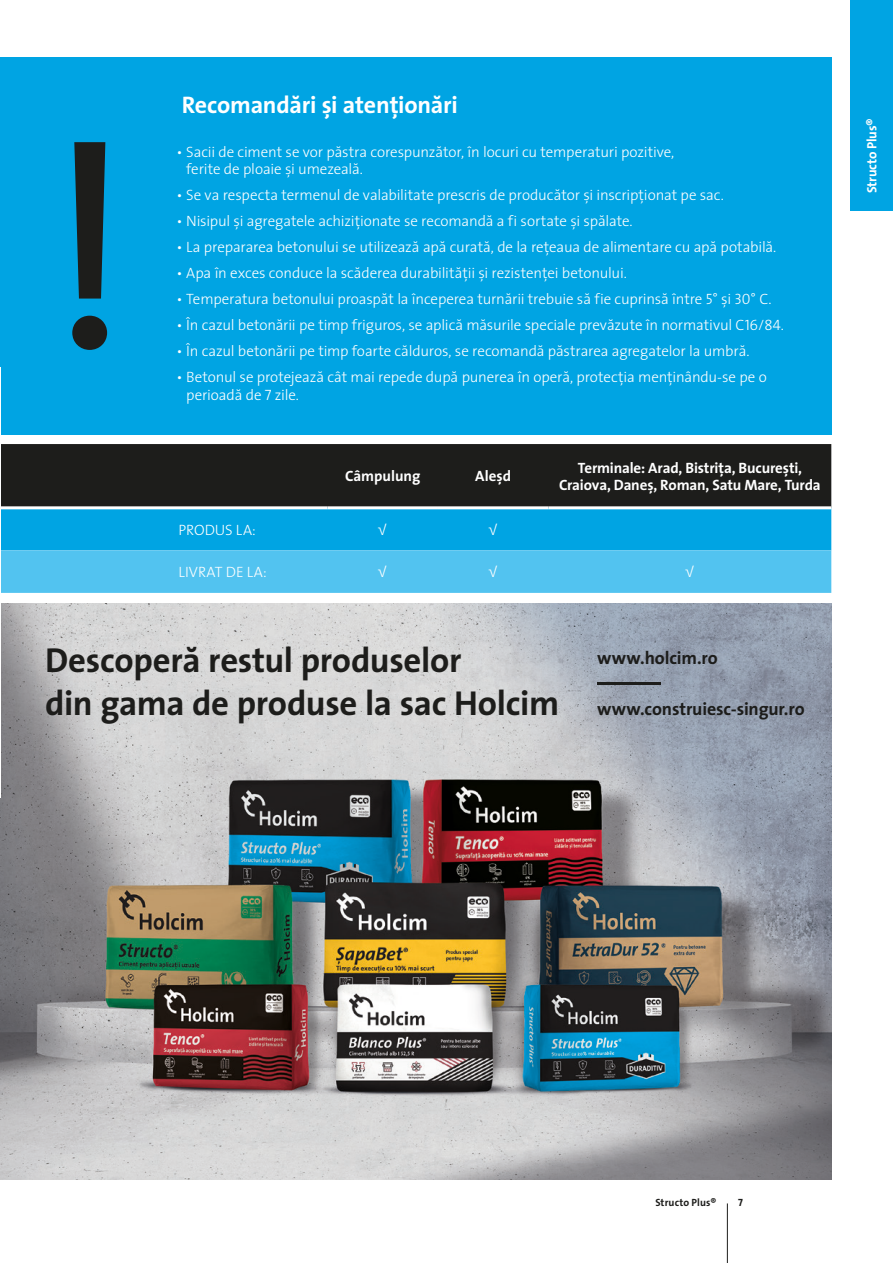
<style>
.page{position:relative;width:893px;height:1263px;background:#fff}
.page>*{position:absolute;margin:0;border:0;box-sizing:border-box;transform-origin:0 0}
.t1{font:34.8px/43px "The Sans R Bold";letter-spacing:-.01em;color:#1d1d1b}
.t2{font:24px "The Sans R Bold";letter-spacing:-.01em;color:#fff}
.t3{font:18px "The Sans R Bold";letter-spacing:-.005em;color:#1d1d1b}
.baza{font:15px/17.5px "The Sans R Light";letter-spacing:-.01em;color:#fff}
.t4{font:15px/17.5px "The Sans R Bold";letter-spacing:-.01em;color:#fff;text-align:center}
.t5{font:13.5px "The Sans R Bold";letter-spacing:-.015em;color:#fff}
.t6{font:10.5px "The Sans R Bold";letter-spacing:.01em;color:#1d1d1b}
.t7{font:10.5px "The Sans Bold Caps";color:#1d1d1b}
.s1{font-family:"The Sans Light Caps"}
</style>
<div class="page">
<img style="left:0;top:603px;width:831px;height:576px">
<hr style="left:597px;top:683px;width:64px;height:2px;background:#1d1d1b">
<div style="left:0;top:57px;width:831px;height:378px;background:#00a4e3"></div>
<svg style="left:72px;top:142px;width:35px;height:208px"></svg>
<div style="left:1px;top:444px;width:830px;height:62px;background:#1d1d1b"></div>
<svg style="left:1px;top:509px;width:830px;height:84px;background:#2bb4e9"></svg>
<hr style="left:727px;top:1203px;width:1px;height:60px;background:#1d1d1b">
<div style="left:850px;top:0;width:43px;height:210px;background:#00a4e3"></div>
<p class="t2" style="left:182px;top:85px;width:278px">Recomandãri æi atenøionãri</p>
<p class="baza" style="left:186px;top:142px;width:490px;text-indent:-10px">• Sacii de ciment se vor pãstra corespunzãtor, în locuri cu temperaturi pozitive, ferite de ploaie æi umezealã.</p>
<p class="baza" style="left:176px;top:186px;width:549px">• Se va respecta termenul de valabilitate prescris de producãtor æi inscripøionat pe sac.</p>
<p class="baza" style="left:176px;top:212px;width:458px">• Nisipul æi agregatele achiziøionate se recomandã a fi sortate æi spãlate.</p>
<p class="baza" style="left:176px;top:238px;width:601px">• La prepararea betonului se utilizeazã apã curatã, de la reøeaua de alimentare cu apã potabilã.</p>
<p class="baza" style="left:176px;top:264px;width:452px">• Apa în exces conduce la scãderea durabilitãøii æi rezistenøei betonului.</p>
<p class="baza" style="left:176px;top:290px;width:597px">• Temperatura betonului proaspãt la începerea turnãrii trebuie sã fie cuprinsã între <span class="s1">5°</span> æi <span class="s1">30°</span> C.</p>
<p class="baza" style="left:176px;top:316px;width:609px">• În cazul betonãrii pe timp friguros, se aplicã mãsurile speciale prevãzute în normativul <span class="s1">C16/84</span>.</p>
<p class="baza" style="left:176px;top:342px;width:575px">• În cazul betonãrii pe timp foarte cãlduros, se recomandã pãstrarea agregatelor la umbrã.</p>
<p class="baza" style="left:186px;top:368px;width:582px;text-indent:-10px">• Betonul se protejeazã cât mai repede dupã punerea în operã, protecøia menøinându-se pe o perioadã de <span class="s1">7</span> zile.</p>
<p class="t4" style="left:345px;top:467px;width:77px">Câmpulung</p>
<p class="t4" style="left:475px;top:467px;width:37px">Aleæd</p>
<p class="t4" style="left:559px;top:458px;width:263px">Terminale: Arad, Bistriøa, Bucureæti,<br>Craiova, Daneæ, Roman, Satu Mare, Turda</p>
<p class="baza" style="left:179px;top:520px;width:79px">PRODUS LA:</p>
<p class="baza" style="left:378px;top:520px;width:11px">√</p>
<p class="baza" style="left:489px;top:520px;width:11px">√</p>
<p class="baza" style="left:179px;top:563px;width:90px">LIVRAT DE LA:</p>
<p class="baza" style="left:378px;top:563px;width:11px">√</p>
<p class="baza" style="left:489px;top:563px;width:11px">√</p>
<p class="baza" style="left:685px;top:563px;width:11px">√</p>
<p class="t1" style="left:45px;top:638px;width:515px">Descoperã restul produselor<br>din gama de produse la sac Holcim</p>
<p class="t3" style="left:597px;top:643px;width:122px">www.holcim.ro</p>
<p class="t3" style="left:597px;top:694px;width:209px">www.construiesc-singur.ro</p>
<p class="t5" style="left:861px;top:193px;width:76px;rotate:-90deg">Structo Plus®</p>
<p class="t6" style="left:655px;top:1194px;width:63px">Structo Plus®</p>
<p class="t7" style="left:738px;top:1194px;width:6px">7</p>
</div>
